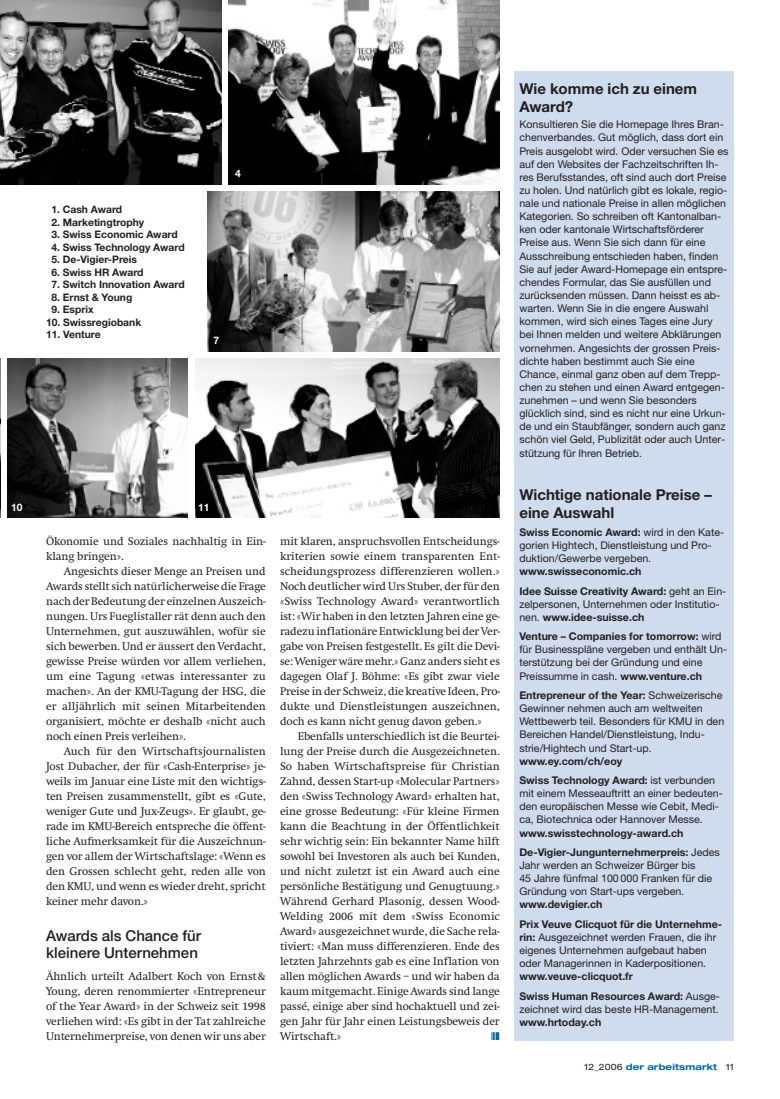
<style>
.page{position:relative;width:780px;height:1099px;background:#fff}
.page>*{position:absolute;margin:0;border:0;box-sizing:border-box;transform-origin:0 0}
.t1{font:700 15px/17.5px "Helvetica Neue";color:#231f20}
.t2{font:500 15px/16.2px "Helvetica Neue";color:#231f20}
.t3{font:11.5px/15px "Swift";letter-spacing:-.01em;color:#231f20;text-align:justify}
.t4{font:11.25px "Zapf Dingbats";color:#0065a4;scale:.9 1}
.t5{font:10.62px/13.1px "Helvetica Neue";color:#231f20}
.t6{font:700 10.62px/19.4px "Helvetica Neue";color:#231f20}
.t7{font:700 10.25px "Helvetica Neue";color:#231f20}
.t8{font:700 10.25px "Helvetica Neue";color:#fff}
.t9{font:700 expanded 8.75px "Helvetica Neue";letter-spacing:.015em;color:#0065a4}
.s1{font-weight:700}
.s2{font-weight:400}
.s3{font-weight:400;color:#231f20}
</style>
<div class="page">
<div style="left:514px;top:71px;width:219px;height:969px;background:#cfdced"></div>
<img style="left:0;top:358px;width:1px;height:159px">
<img style="left:0;top:0;width:221px;height:184px">
<img style="left:7px;top:358px;width:181px;height:159px">
<img style="left:229px;top:0;width:271px;height:184px">
<img style="left:207px;top:191px;width:293px;height:160px">
<img style="left:195px;top:358px;width:305px;height:159px">
<p class="t7" style="left:52px;top:206px;width:72px">1. Cash Award</p>
<p class="t7" style="left:52px;top:218px;width:94px">2. Marketingtrophy</p>
<p class="t7" style="left:52px;top:231px;width:128px">3. Swiss Economic Award</p>
<p class="t7" style="left:52px;top:243px;width:135px">4. Swiss Technology Award</p>
<p class="t7" style="left:52px;top:256px;width:87px">5. De-Vigier-Preis</p>
<p class="t7" style="left:52px;top:268px;width:94px">6. Swiss HR Award</p>
<p class="t7" style="left:52px;top:281px;width:135px">7. Switch Innovation Award</p>
<p class="t7" style="left:52px;top:293px;width:82px">8. Ernst &amp; Young</p>
<p class="t7" style="left:52px;top:306px;width:44px">9. Esprix</p>
<p class="t7" style="left:46px;top:318px;width:97px">10. Swissregiobank</p>
<p class="t7" style="left:46px;top:331px;width:56px">11. Venture</p>
<p class="t8" style="left:235px;top:170px;width:7px">4</p>
<p class="t8" style="left:213px;top:337px;width:7px">7</p>
<p class="t8" style="left:11px;top:503px;width:13px">10</p>
<p class="t8" style="left:198px;top:503px;width:13px">11</p>
<p class="t3" style="left:46px;top:533px;width:221px">Ökonomie und Soziales nachhaltig in Ein&shy;klang bringen».</p>
<p class="t3" style="left:46px;top:563px;width:221px;text-indent:18px">Angesichts dieser Menge an Preisen und Awards stellt sich natürlicherweise die Frage nach der Bedeutung der einzelnen Auszeich&shy;nungen. Urs Fueglistaller rät denn auch den Unternehmen, gut auszuwählen, wofür sie sich bewerben. Und er äussert den Verdacht, gewisse Preise würden vor allem verliehen, um eine Tagung «etwas interessanter zu machen». An der KMU-Tagung der HSG, die er alljährlich mit seinen Mitarbeitenden organisiert, möchte er deshalb «nicht auch noch einen Preis verleihen».</p>
<p class="t3" style="left:46px;top:743px;width:221px;text-indent:18px">Auch für den Wirtschaftsjournalisten Jost Dubacher, der für «Cash-Enterprise» je&shy;weils im Januar eine Liste mit den wichtigs&shy;ten Preisen zusammenstellt, gibt es «Gute, weniger Gute und Jux-Zeugs». Er glaubt, ge&shy;rade im KMU-Bereich entspreche die öffent&shy;liche Aufmerksamkeit für die Auszeichnun&shy;gen vor allem der Wirtschaftslage: «Wenn es den Grossen schlecht geht, reden alle von den KMU, und wenn es wieder dreht, spricht keiner mehr davon.»</p>
<h1 class="t2" style="left:46px;top:929px;width:157px">Awards als Chance für kleinere Unternehmen</h1>
<p class="t3" style="left:46px;top:968px;width:221px">Ähnlich urteilt Adalbert Koch von Ernst&amp; Young, deren renommierter «Entrepreneur of the Year Award» in der Schweiz seit 1998 verliehen wird: «Es gibt in der Tat zahlreiche Unternehmerpreise, von denen wir uns aber</p>
<p class="t3" style="left:280px;top:533px;width:221px">mit klaren, anspruchsvollen Entscheidungs&shy;kriterien sowie einem transparenten Ent&shy;scheidungsprozess differenzieren wollen.» Noch deutlicher wird Urs Stuber, der für den «Swiss Technology Award» verantwortlich ist: «Wir haben in den letzten Jahren eine ge&shy;radezu inflationäre Entwicklung bei der Ver&shy;gabe von Preisen festgestellt. Es gilt die Devi&shy;se: Weniger wäre mehr.» Ganz anders sieht es dagegen Olaf J. Böhme: «Es gibt zwar viele Preise in der Schweiz, die kreative Ideen, Pro&shy;dukte und Dienstleistungen auszeichnen, doch es kann nicht genug davon geben.»</p>
<p class="t3" style="left:280px;top:728px;width:221px;text-indent:18px">Ebenfalls unterschiedlich ist die Beurtei&shy;lung der Preise durch die Ausgezeichneten.<br>So haben Wirtschaftspreise für Christian Zahnd, dessen Start-up «Molecular Partners» den «Swiss Technology Award» erhalten hat, eine grosse Bedeutung: «Für kleine Firmen kann die Beachtung in der Öffentlichkeit sehr wichtig sein: Ein bekannter Name hilft sowohl bei Investoren als auch bei Kunden, und nicht zuletzt ist ein Award auch eine persönliche Bestätigung und Genugtuung.» Während Gerhard Plasonig, dessen Wood-Welding 2006 mit dem «Swiss Economic Award» ausgezeichnet wurde, die Sache rela&shy;tiviert: «Man muss differenzieren. Ende des letzten Jahrzehnts gab es eine Inflation von allen möglichen Awards – und wir haben da kaum mitgemacht. Einige Awards sind lange passé, einige aber sind hochaktuell und zei&shy;gen Jahr für Jahr einen Leistungsbeweis der Wirtschaft.»</p>
<p class="t4" style="left:491px;top:1029px;width:11px">❘❙❚</p>
<h1 class="t1" style="left:519px;top:81px;width:179px">Wie komme ich zu einem<br>Award?</h1>
<p class="t5" style="left:519px;top:119px;width:210px">Konsultieren Sie die Homepage Ihres Bran&shy;chenverbandes. Gut möglich, dass dort ein Preis ausgelobt wird. Oder versuchen Sie es auf den Websites der Fachzeitschriften Ih&shy;res Berufsstandes, oft sind auch dort Preise zu holen. Und natürlich gibt es lokale, regio&shy;nale und nationale Preise in allen möglichen Kategorien. So schreiben oft Kantonalban&shy;ken oder kantonale Wirtschaftsförderer Preise aus. Wenn Sie sich dann für eine Ausschreibung entschieden haben, finden Sie auf jeder Award-Homepage ein entspre&shy;chendes Formular, das Sie ausfüllen und zurücksenden müssen. Dann heisst es ab&shy;warten. Wenn Sie in die engere Auswahl kommen, wird sich eines Tages eine Jury bei Ihnen melden und weitere Abklärungen vornehmen. Angesichts der grossen Preis&shy;dichte haben bestimmt auch Sie eine Chance, einmal ganz oben auf dem Trepp&shy;chen zu stehen und einen Award entgegen&shy;zunehmen – und wenn Sie besonders glücklich sind, sind es nicht nur eine Urkun&shy;de und ein Staubfänger, sondern auch ganz schön viel Geld, Publizität oder auch Unter&shy;stützung für Ihren Betrieb.</p>
<h1 class="t1" style="left:519px;top:487px;width:194px">Wichtige nationale Preise – eine Auswahl</h1>
<p class="t5" style="left:519px;top:526px;width:206px"><span class="s1">Swiss Economic Award:</span> wird in den Kate&shy;gorien Hightech, Dienstleistung und Pro&shy;duktion/Gewerbe vergeben.</p>
<p class="t6" style="left:519px;top:562px;width:208px">www.swisseconomic.ch<br>Idee Suisse Creativity Award: <span class="s2">geht an Ein-</span></p>
<p class="t5" style="left:519px;top:598px;width:202px">zelpersonen, Unternehmen oder Institutio&shy;nen. <span class="s1">www.idee-suisse.ch</span></p>
<p class="t5" style="left:519px;top:631px;width:209px"><span class="s1">Venture – Companies for tomorrow:</span> wird für Businesspläne vergeben und enthält Un&shy;terstützung bei der Gründung und eine Preissumme in cash. <span class="s1">www.venture.ch</span></p>
<p class="t5" style="left:519px;top:689px;width:206px"><span class="s1">Entrepreneur of the Year:</span> Schweizerische Gewinner nehmen auch am weltweiten Wettbewerb teil. Besonders für KMU in den Bereichen Handel/Dienstleistung, Indu&shy;strie/Hightech und Start-up.</p>
<p class="t6" style="left:519px;top:752px;width:197px">www.ey.com/ch/eoy<br>Swiss Technology Award: <span class="s2">ist verbunden</span></p>
<p class="t5" style="left:519px;top:787px;width:205px">mit einem Messeauftritt an einer bedeuten&shy;den europäischen Messe wie Cebit, Medi&shy;ca, Biotechnica oder Hannover Messe.</p>
<p class="t6" style="left:519px;top:824px;width:202px">www.swisstechnology-award.ch<br>De-Vigier-Jungunternehmerpreis: <span class="s2">Jedes</span></p>
<p class="t5" style="left:519px;top:859px;width:194px">Jahr werden an Schweizer Bürger bis<br>45 Jahre fünfmal 100 000 Franken für die<br>Gründung von Start-ups vergeben.</p>
<p class="t6" style="left:519px;top:896px;width:204px">www.devigier.ch<br>Prix Veuve Clicquot für die Unternehme-</p>
<p class="t5" style="left:519px;top:931px;width:198px"><span class="s1">rin:</span> Ausgezeichnet werden Frauen, die ihr eigenes Unternehmen aufgebaut haben oder Managerinnen in Kaderpositionen.</p>
<p class="t6" style="left:519px;top:967px;width:202px">www.veuve-clicquot.fr<br>Swiss Human Resources Award: <span class="s2">Ausge-</span></p>
<p class="t5" style="left:519px;top:1003px;width:201px">zeichnet wird das beste HR-Management.</p>
<p class="t6" style="left:519px;top:1013px;width:83px">www.hrtoday.ch</p>
<p class="t9" style="left:584px;top:1063px;width:151px"><span class="s3">12_2006</span> der arbeitsmarkt <span class="s3">11</span></p>
</div>
